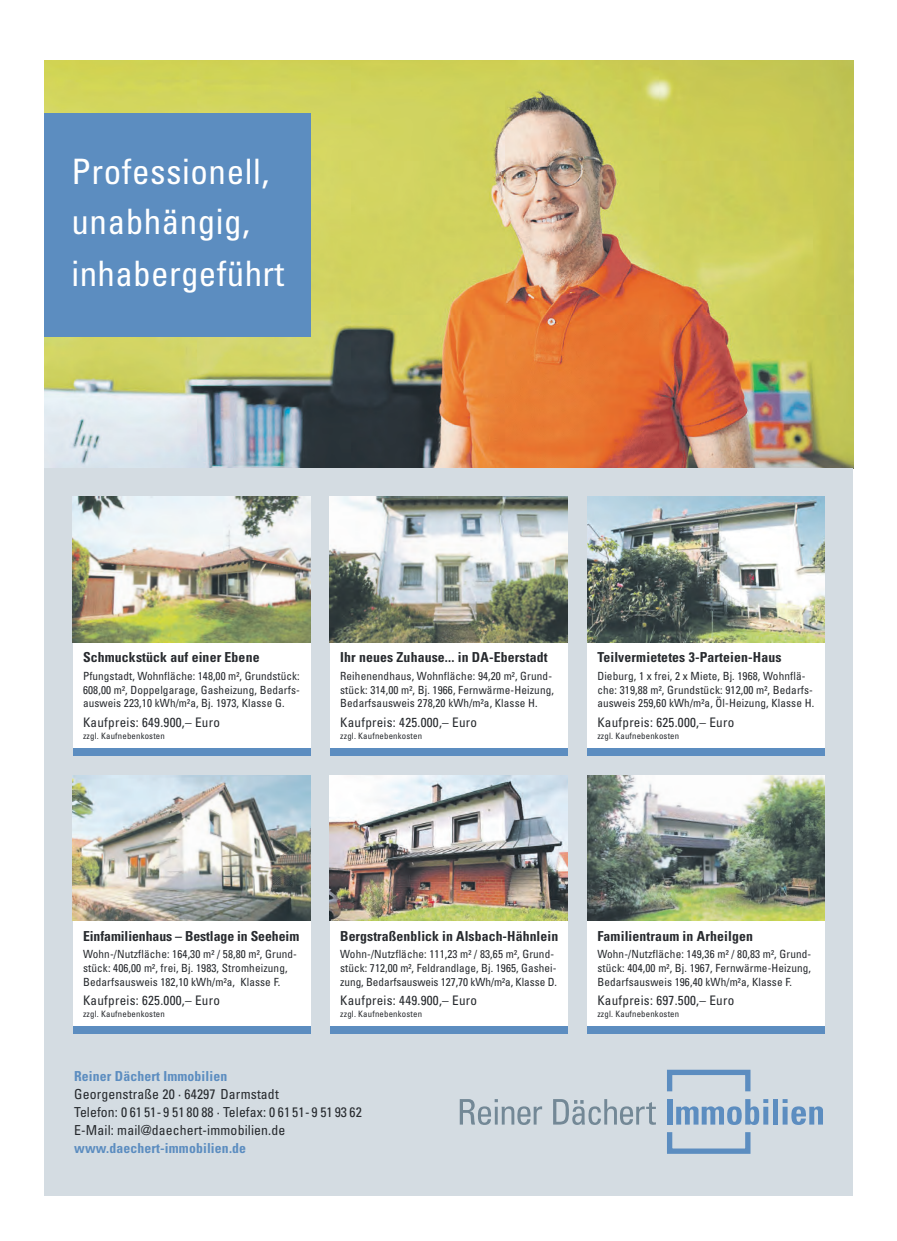
<style>
.page{position:relative;width:897px;height:1241px;background:#fff}
.page>*{position:absolute;margin:0;border:0;box-sizing:border-box;transform-origin:0 0}
.t1{font:condensed 35px/51.1px "Univers";letter-spacing:.015em;color:#fff}
.t2{font:700 condensed 13.75px "Univers";letter-spacing:.01em;color:#272a2e}
.t3{font:condensed 13.75px/18.1px "Univers";letter-spacing:.01em;color:#272a2e}
.t4{font:700 condensed 13.75px "Univers";letter-spacing:.01em;color:#5c8dc0}
.t5{font:condensed 13.12px "Univers";letter-spacing:.02em;color:#272a2e}
.t6{font:condensed 11.25px/13.8px "Univers";letter-spacing:.01em;color:#272a2e}
.t7{font:condensed 8.75px "Univers";letter-spacing:.02em;color:#272a2e}
</style>
<div class="page">
<img style="left:44px;top:60px;width:809px;height:408px">
<div style="left:44px;top:113px;width:266px;height:224px;background:#5c8dc0"></div>
<div style="left:44px;top:468px;width:809px;height:727px;background:#d4dce2"></div>
<div style="left:73px;top:496px;width:237px;height:259px;background:#fff"></div>
<img style="left:73px;top:496px;width:237px;height:146px">
<div style="left:73px;top:748px;width:237px;height:7px;background:#5c8dc0"></div>
<svg style="left:459px;top:1099px;width:83px;height:25px"></svg>
<svg style="left:553px;top:1099px;width:103px;height:25px"></svg>
<div style="left:667px;top:1098px;width:5px;height:26px;background:#5c8dc0"></div>
<svg style="left:676px;top:1099px;width:92px;height:25px"></svg>
<div style="left:772px;top:1098px;width:5px;height:26px;background:#5c8dc0"></div>
<svg style="left:782px;top:1099px;width:41px;height:25px"></svg>
<div style="left:667px;top:1069px;width:83px;height:24px;border:5px solid #5c8dc0"></div>
<div style="left:667px;top:1129px;width:83px;height:24px;border:5px solid #5c8dc0"></div>
<div style="left:330px;top:496px;width:237px;height:259px;background:#fff"></div>
<img style="left:330px;top:496px;width:237px;height:146px">
<div style="left:330px;top:748px;width:237px;height:7px;background:#5c8dc0"></div>
<div style="left:587px;top:496px;width:237px;height:259px;background:#fff"></div>
<img style="left:587px;top:496px;width:237px;height:146px">
<div style="left:587px;top:748px;width:237px;height:7px;background:#5c8dc0"></div>
<div style="left:73px;top:775px;width:237px;height:258px;background:#fff"></div>
<img style="left:73px;top:775px;width:237px;height:145px">
<div style="left:73px;top:1026px;width:237px;height:7px;background:#5c8dc0"></div>
<div style="left:330px;top:775px;width:237px;height:258px;background:#fff"></div>
<img style="left:330px;top:775px;width:237px;height:145px">
<div style="left:330px;top:1026px;width:237px;height:7px;background:#5c8dc0"></div>
<div style="left:587px;top:775px;width:237px;height:258px;background:#fff"></div>
<img style="left:587px;top:775px;width:237px;height:145px">
<div style="left:587px;top:1026px;width:237px;height:7px;background:#5c8dc0"></div>
<h1 class="t1" style="left:72px;top:145px;width:214px">Professionell, unabhängig, inhabergeführt</h1>
<p class="t2" style="left:83px;top:649px;width:178px">Schmuckstück auf einer Ebene</p>
<p class="t6" style="left:83px;top:668px;width:218px;text-align:justify">Pfungstadt, Wohnfläche: 148,00 m², Grundstück:<br>608,00 m², Doppelgarage, Gasheizung, Bedarfs&shy;ausweis 223,10 kWh/m²a, Bj. 1973, Klasse G.</p>
<p class="t5" style="left:83px;top:713px;width:138px">Kaufpreis: 649.900,– Euro</p>
<p class="t7" style="left:83px;top:729px;width:83px">zzgl. Kaufnebenkosten</p>
<p class="t2" style="left:340px;top:649px;width:209px">Ihr neues Zuhause... in DA-Eberstadt</p>
<p class="t6" style="left:340px;top:668px;width:215px">Reihenendhaus, Wohnfläche: 94,20 m², Grund&shy;stück: 314,00 m², Bj. 1966, Fernwärme-Heizung,<br>Bedarfsausweis 278,20 kWh/m²a, Klasse H.</p>
<p class="t5" style="left:340px;top:713px;width:138px">Kaufpreis: 425.000,– Euro</p>
<p class="t7" style="left:340px;top:729px;width:83px">zzgl. Kaufnebenkosten</p>
<p class="t2" style="left:597px;top:649px;width:186px">Teilvermietetes 3-Parteien-Haus</p>
<p class="t6" style="left:597px;top:668px;width:218px">Dieburg, 1 x frei, 2 x Miete, Bj. 1968, Wohnflä&shy;che: 319,88 m², Grundstück: 912,00 m², Bedarfs&shy;ausweis 259,60 kWh/m²a, Öl-Heizung, Klasse H.</p>
<p class="t5" style="left:597px;top:713px;width:138px">Kaufpreis: 625.000,– Euro</p>
<p class="t7" style="left:597px;top:729px;width:83px">zzgl. Kaufnebenkosten</p>
<p class="t2" style="left:83px;top:927px;width:218px">Einfamilienhaus – Bestlage in Seeheim</p>
<p class="t6" style="left:83px;top:947px;width:215px">Wohn-/Nutzfläche: 164,30 m² / 58,80 m², Grund&shy;stück: 406,00 m², frei, Bj. 1983, Stromheizung,<br>Bedarfsausweis 182,10 kWh/m²a, Klasse F.</p>
<p class="t5" style="left:83px;top:992px;width:138px">Kaufpreis: 625.000,– Euro</p>
<p class="t7" style="left:83px;top:1008px;width:83px">zzgl. Kaufnebenkosten</p>
<p class="t2" style="left:340px;top:927px;width:219px">Bergstraßenblick in Alsbach-Hähnlein</p>
<p class="t6" style="left:340px;top:947px;width:218px">Wohn-/Nutzfläche: 111,23 m² / 83,65 m², Grund&shy;stück: 712,00 m², Feldrandlage, Bj. 1965, Gashei&shy;zung, Bedarfsausweis 127,70 kWh/m²a, Klasse D.</p>
<p class="t5" style="left:340px;top:992px;width:138px">Kaufpreis: 449.900,– Euro</p>
<p class="t7" style="left:340px;top:1008px;width:83px">zzgl. Kaufnebenkosten</p>
<p class="t4" style="left:74px;top:1067px;width:155px">Reiner Dächert Immobilien</p>
<p class="t3" style="left:74px;top:1084px;width:289px">Georgenstraße 20 · 64297 Darmstadt<br>Telefon: 0 61 51- 9 51 80 88 · Telefax: 0 61 51- 9 51 93 62<br>E-Mail: mail@daechert-immobilien.de</p>
<p class="t4" style="left:74px;top:1139px;width:173px">www.daechert-immobilien.de</p>
<p class="t2" style="left:597px;top:927px;width:157px">Familientraum in Arheilgen</p>
<p class="t6" style="left:597px;top:947px;width:215px;text-align:justify">Wohn-/Nutzfläche: 149,36 m² / 80,83 m², Grund&shy;stück: 404,00 m², Bj. 1967, Fernwärme-Heizung, Bedarfsausweis 196,40 kWh/m²a, Klasse F.</p>
<p class="t5" style="left:597px;top:992px;width:138px">Kaufpreis: 697.500,– Euro</p>
<p class="t7" style="left:597px;top:1008px;width:83px">zzgl. Kaufnebenkosten</p>
</div>
